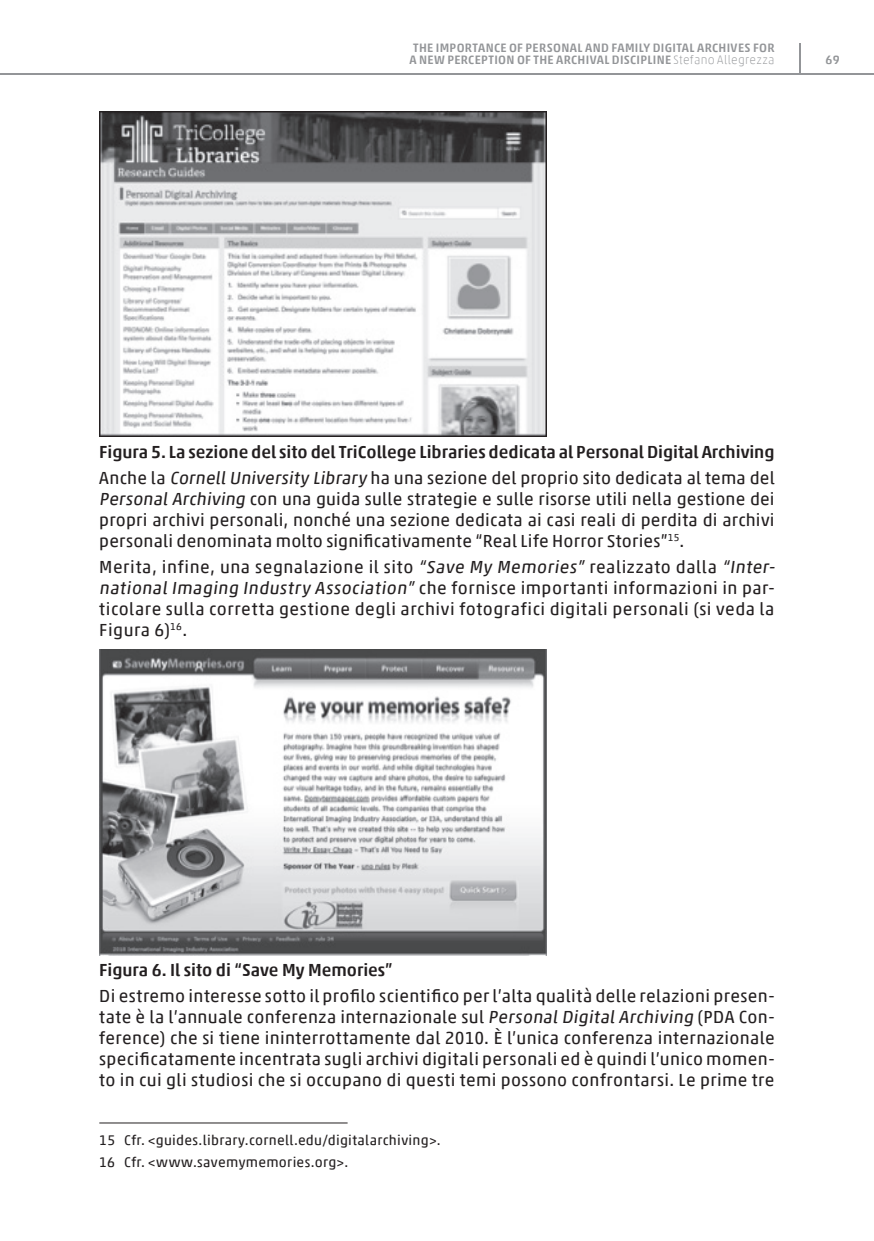
<style>
.page{position:relative;width:874px;height:1241px;background:#fff}
.page>*{position:absolute;margin:0;border:0;box-sizing:border-box;transform-origin:0 0}
.Tekst_IT{font:17.5px/21px "Akko Pro";letter-spacing:.03em;color:#231f20;text-align:justify}
.Tekst_IT-2{font:500 17.5px "Akko Std";color:#231f20}
.Footnote{font:14px "Akko Pro";letter-spacing:.02em;color:#231f20}
.t1{font:500 12.25px/12.2px "Akko Std";letter-spacing:.025em;color:#939598;text-align:center}
.s1{font-weight:100}
</style>
<div class="page">
<img style="left:99px;top:112px;width:447px;height:324px">
<img style="left:99px;top:649px;width:447px;height:305px">
<hr style="left:99px;top:1122px;width:248px;height:1px;background:#231f20">
<hr style="left:0;top:74px;width:873px;height:1px;background:#939598">
<hr style="left:799px;top:43px;width:1px;height:32px;background:#939598">
<p class="t1" style="left:409px;top:41px;width:366px">THE IMPORTANCE OF PERSONAL AND FAMILY DIGITAL ARCHIVES FOR<br>A NEW PERCEPTION OF THE ARCHIVAL DISCIPLINE <span class="s1">Stefano Allegrezza</span></p>
<p class="t1" style="left:825px;top:53px;width:16px">69</p>
<p class="Tekst_IT-2" style="left:99px;top:441px;width:676px">Figura 5. La sezione del sito del TriCollege Libraries dedicata al Personal Digital Archiving</p>
<p class="Tekst_IT" style="left:99px;top:466px;width:676px">Anche la CornellUniversity Library ha una sezione del proprio sito dedicata al tema del Personal Archiving con una guida sulle strategie e sulle risorse utili nella gestione dei propri archivi personali, nonché una sezione dedicata ai casi reali di perdita di archivi personali denominata molto significativamente “Real Life Horror Stories”<sup>15</sup>.</p>
<p class="Tekst_IT" style="left:99px;top:555px;width:679px;text-align:left">Merita, infine, una segnalazione il sito “Save My Memories” realizzato dalla “Inter&shy;national Imaging Industry Association” che fornisce importanti informazioni in par&shy;ticolare sulla corretta gestione degli archivi fotografici digitali personali (si veda la Figura 6)<sup>16</sup>.</p>
<p class="Tekst_IT-2" style="left:99px;top:959px;width:295px">Figura 6. Il sito di “Save My Memories”</p>
<p class="Tekst_IT" style="left:99px;top:985px;width:676px">Di estremo interesse sotto il profilo scientifico per l’alta qualità delle relazioni presen&shy;tate è la l’annuale conferenza internazionale sul Personal Digital Archiving (PDA Con&shy;ference) che si tiene ininterrottamente dal 2010. È l’unica conferenza internazionale specificatamente incentrata sugli archivi digitali personali ed è quindi l’unico momen&shy;to in cui gli studiosi che si occupano di questi temi possono confrontarsi. Le prime tre</p>
<p class="Footnote" style="left:99px;top:1131px;width:342px">15 Cfr. &lt;guides.library.cornell.edu/digitalarchiving&gt;.</p>
<p class="Footnote" style="left:99px;top:1152px;width:250px">16 Cfr. &lt;www.savemymemories.org&gt;.</p>
</div>
